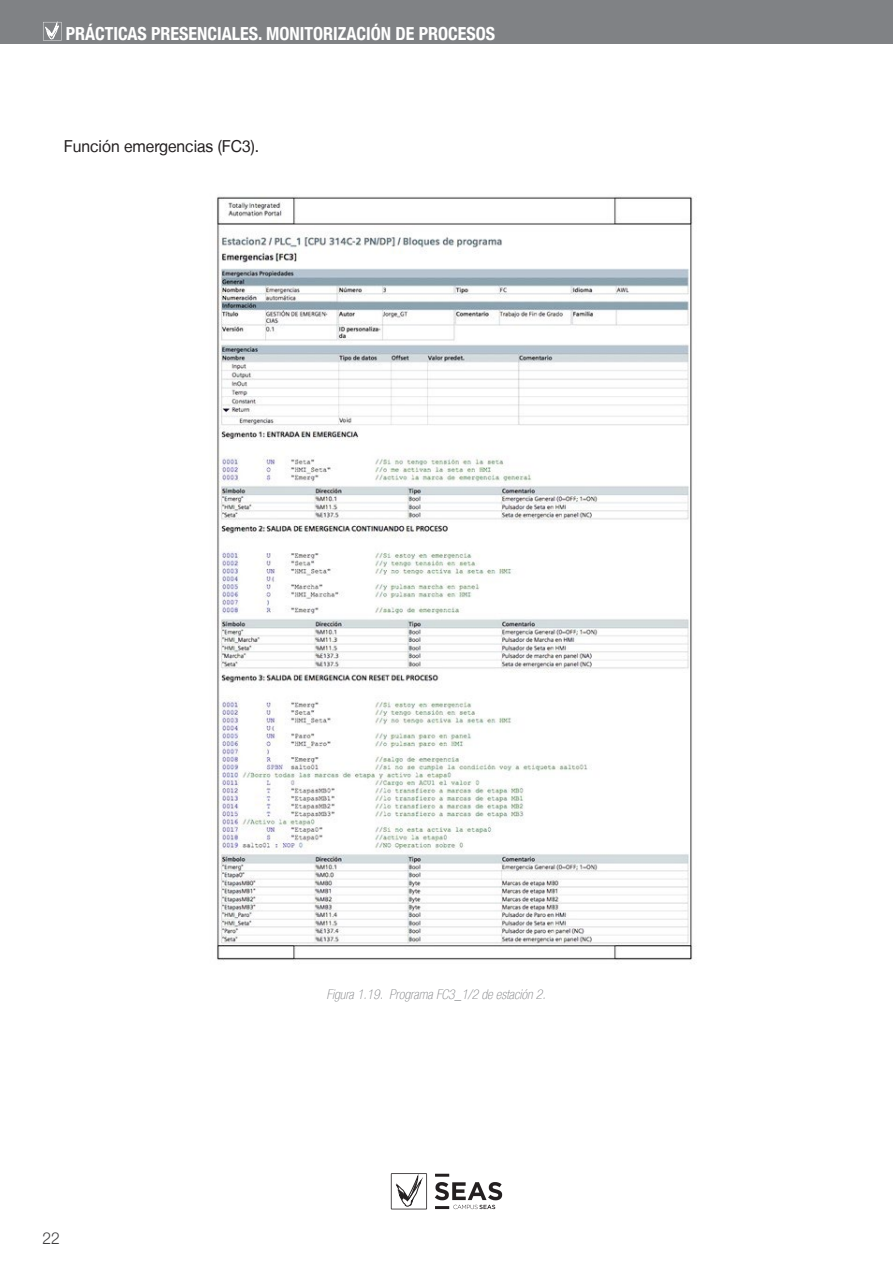
<style>
.page{position:relative;width:893px;height:1263px;background:#fff}
.page>*{position:absolute;margin:0;border:0;box-sizing:border-box;transform-origin:0 0}
.t1{font:700 condensed 18px "Helvetica Neue LT";color:#fff}
.CUERPO_CONTENIDO{font:16.5px "Helvetica Neue LT";color:#231f20;scale:.95 1}
.t2{font:300 16.5px "Helvetica Neue LT";color:#3e3e3f;scale:.95 1}
.t3{font:italic 100 condensed 13.5px "Helvetica Neue LT";color:#808285}
</style>
<div class="page">
<div style="left:0;top:0;width:893px;height:44px;background:#808285"></div>
<hr style="left:435px;top:1174px;width:14px;height:3px;background:#231f20">
<svg style="left:435px;top:1182px;width:67px;height:27px"></svg>
<svg style="left:391px;top:1173px;width:36px;height:36px"></svg>
<svg style="left:43px;top:22px;width:19px;height:19px"></svg>
<img style="left:217px;top:195px;width:478px;height:766px">
<p class="t1" style="left:66px;top:23px;width:431px">PRÁCTICAS PRESENCIALES. MONITORIZACIÓN DE PROCESOS</p>
<p class="CUERPO_CONTENIDO" style="left:64px;top:136px;width:207px">Función emergencias (FC3).</p>
<p class="t2" style="left:43px;top:1228px;width:20px">22</p>
<p class="t3" style="left:327px;top:987px;width:221px">Figura 1.19. Programa FC3_1/2 de estación 2.</p>
</div>
